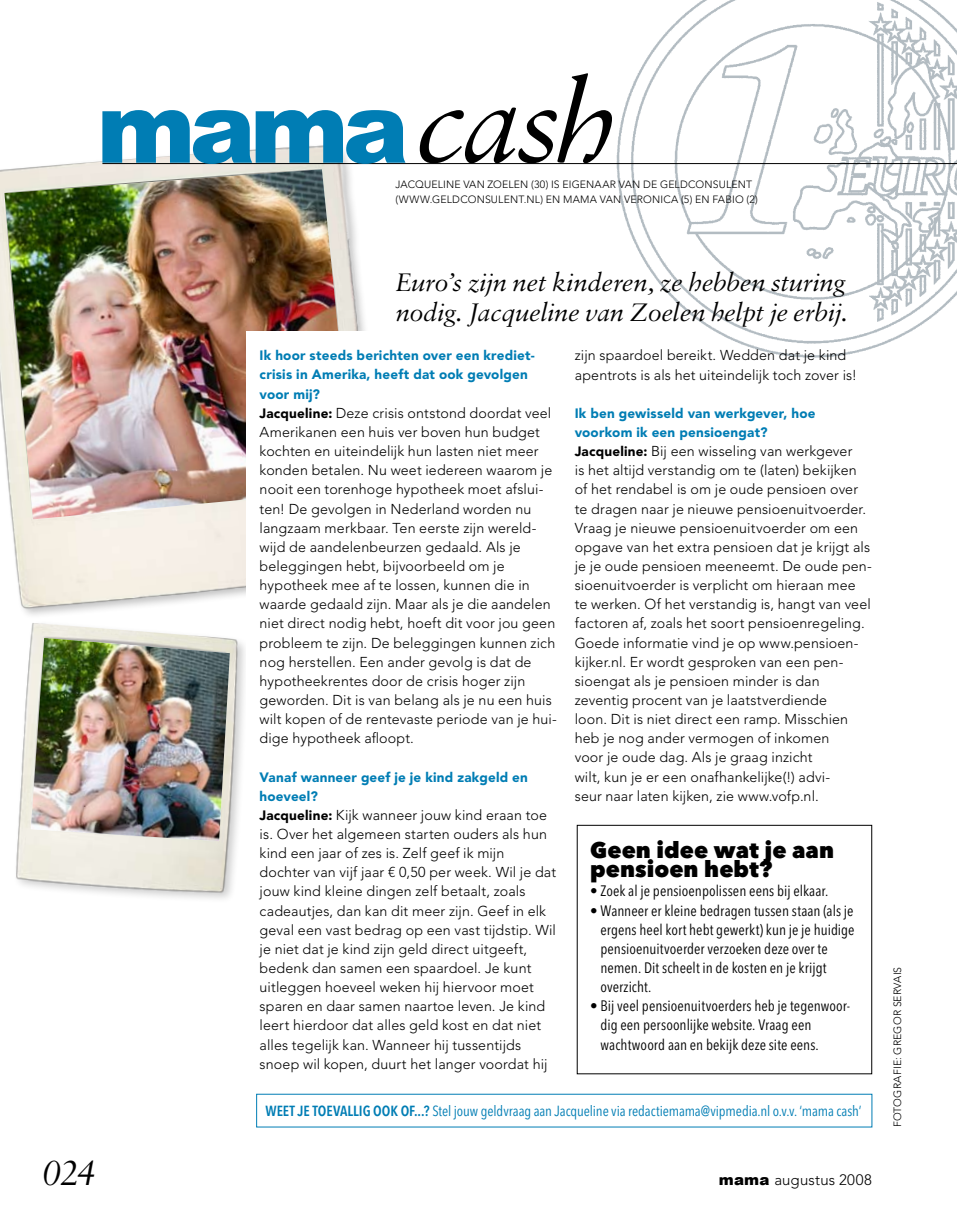
<style>
.page{position:relative;width:957px;height:1221px;background:#fff}
.page>*{position:absolute;margin:0;border:0;box-sizing:border-box;transform-origin:0 0}
.t1{font:900 99.3px "Arial";color:#007db4}
.t2{font:italic 37.5px "Sabon";color:#000}
.t3{font:italic 27px/30px "Sabon";letter-spacing:-.015em;color:#000}
.t4{font:800 22.5px/19.2px "Avenir Next LT Pro";letter-spacing:.005em;color:#000}
.t5{font:condensed 15px/19.2px "Avenir Next LT Pro";color:#000}
.t6{font:300 15px "Avenir LT";color:#000}
.t7{font:condensed 14.55px "Avenir Next LT Pro";letter-spacing:-.005em;color:#007db4}
.t8{font:300 14.25px/19.2px "Avenir LT";letter-spacing:.005em;color:#000}
.t9{font:900 13.5px/19.2px "Avenir LT";letter-spacing:.015em;color:#007db4}
.t10{font:300 10.5px/15px "Avenir LT";letter-spacing:.015em;color:#000}
.s1{font-family:"Sabon";font-weight:400;font-style:italic;font-size:122.7px;color:#000}
.s2{font-weight:900;font-size:13.5px}
.s3{font-weight:600}
.s4{font-family:"Arial";font-weight:900}
</style>
<div class="page">
<img style="left:0;top:144px;width:413px;height:471px">
<img style="left:4px;top:169px;width:350px;height:350px">
<img style="left:16px;top:623px;width:229px;height:276px">
<img style="left:31px;top:638px;width:199px;height:203px">
<div style="left:246px;top:331px;width:626px;height:796px;background:#fff"></div>
<img style="left:609px;top:0;width:348px;height:358px">
<hr style="left:102px;top:163px;width:855px;height:1px;background:#000">
<h1 class="t1" style="left:96px;top:55px;width:523px">mama<span class="s1">cash</span></h1>
<p class="t10" style="left:395px;top:176px;width:364px">Jacqueline van Zoelen (30) is eigenaar van de Geldconsulent (www.geldconsulent.nl) en mama van Veronica (5) en Fabio (2)</p>
<h2 class="t2" style="left:43px;top:1150px;width:54px">024</h2>
<h3 class="t3" style="left:395px;top:267px;width:453px">Euro’s zijn net kinderen, ze hebben sturing nodig. Jacqueline van Zoelen helpt je erbij.</h3>
<p class="t9" style="left:260px;top:346px;width:277px">Ik hoor steeds berichten over een krediet&shy;crisis in Amerika, heeft dat ook gevolgen voor mij?</p>
<p class="t8" style="left:260px;top:403px;width:299px"><span class="s2">Jacqueline:</span> Deze crisis ontstond doordat veel Amerikanen een huis ver boven hun budget kochten en uiteindelijk hun lasten niet meer konden betalen. N u weet iedereen waarom je nooit een torenhoge hypotheek moet afslui&shy;ten! De gevolgen in Nederland worden nu langzaam merkbaar. Ten eerste zijn wereld&shy;wijd de aandelenbeurzen gedaald. Als je beleggingen hebt, bijvoorbeeld om je hypotheek mee af te lossen, kunnen die in waarde gedaald zijn. Maar als je die aandelen niet direct nodig hebt, hoeft dit voor jou geen probleem te zijn. De beleggingen kunnen zich nog herstellen. Een ander gevolg is dat de hypotheekrentes door de crisis hoger zijn geworden. Dit is van belang als je nu een huis wilt kopen of de rentevaste periode van je hui&shy;dige hypotheek afloopt.</p>
<p class="t9" style="left:260px;top:767px;width:270px">Vanaf wanneer geef je je kind zakgeld en hoeveel?</p>
<p class="t8" style="left:260px;top:805px;width:298px"><span class="s2">Jacqueline:</span> Kijk wanneer jouw kind eraan toe is. Over het algemeen starten ouders als hun kind een jaar of zes is. Zelf geef ik mijn dochter van vijf jaar € 0,50 per week. Wil je dat jouw kind kleine dingen zelf betaalt, zoals cadeautjes, dan kan dit meer zijn. Geef in elk geval een vast bedrag op een vast tijdstip. Wil je niet dat je kind zijn geld direct uitgeeft, bedenk dan samen een spaardoel. Je kunt uitleggen hoeveel weken hij hiervoor moet sparen en daar samen naartoe leven. Je kind leert hierdoor dat alles geld kost en dat niet alles tegelijk kan. Wanneer hij tussentijds snoep wil kopen, duurt het langer voordat hij</p>
<p class="t8" style="left:575px;top:346px;width:284px">zijn spaardoel bereikt. Wedden dat je kind apentrots is als het uiteindelijk toch zover is!</p>
<p class="t9" style="left:575px;top:403px;width:242px">Ik ben gewisseld van werkgever, hoe voorkom ik een pensioengat?</p>
<p class="t8" style="left:575px;top:441px;width:299px"><span class="s2">Jacqueline:</span> B ij een wisseling van werkgever<br>is het altijd verstandig om te (laten) bekijken of het rendabel is om je oude pensioen over te dragen naar je nieuwe pensioenuitvoerder.<br>Vraag je nieuwe pensioenuitvoerder om een opgave van het extra pensioen dat je krijgt als je je oude pensioen meeneemt. De oude pen&shy;sioenuitvoerder is verplicht om hieraan mee te werken. Of het verstandig is, hangt van veel factoren af, zoals het soort pensioenregeling.<br>Goede informatie vind je op www.pensioen&shy;kijker.nl. Er wordt gesproken van een pen&shy;sioengat als je pensioen minder is dan zeventig procent van je laatstverdiende<br>loon. Dit is niet direct een ramp. M isschien heb je nog ander vermogen of inkomen<br>voor je oude dag. Als je graag inzicht<br>wilt, kun je er een onafhankelijke(!) advi-<br>seur naar laten kijken, zie www.vofp.nl.</p>
<h3 class="t4" style="left:590px;top:840px;width:245px">Geen idee wat je aan pensioen hebt?</h3>
<p class="t5" style="left:590px;top:881px;width:240px">• Zoek al je pensioenpolissen eens bij elkaar.</p>
<p class="t5" style="left:600px;top:900px;width:256px;text-indent:-10px">• Wanneer er kleine bedragen tussen staan (als je ergens heel kort hebt gewerkt) kun je je huidige pensioenuitvoerder verzoeken deze over te nemen. Dit scheelt in de kosten en je krijgt overzicht.</p>
<p class="t5" style="left:600px;top:996px;width:251px;text-indent:-10px">• Bij veel pensioenuitvoerders heb je tegenwoor&shy;dig een persoonlijke website. Vraag een wachtwoord aan en bekijk deze site eens.</p>
<p class="t7" style="left:265px;top:1101px;width:597px"><span class="s3">WEET JE TOEVALLIG OOK OF...?</span> Stel jouw geldvraag aan Jacqueline via redactiemama@vipmedia.nl o.v.v. ‘mama cash’</p>
<p class="t6" style="left:719px;top:1170px;width:154px"><span class="s4">mama</span> augustus 2008</p>
<p class="t10" style="left:890px;top:1127px;width:162px;rotate:-90deg">Fotografie: gregor servais</p>
</div>
